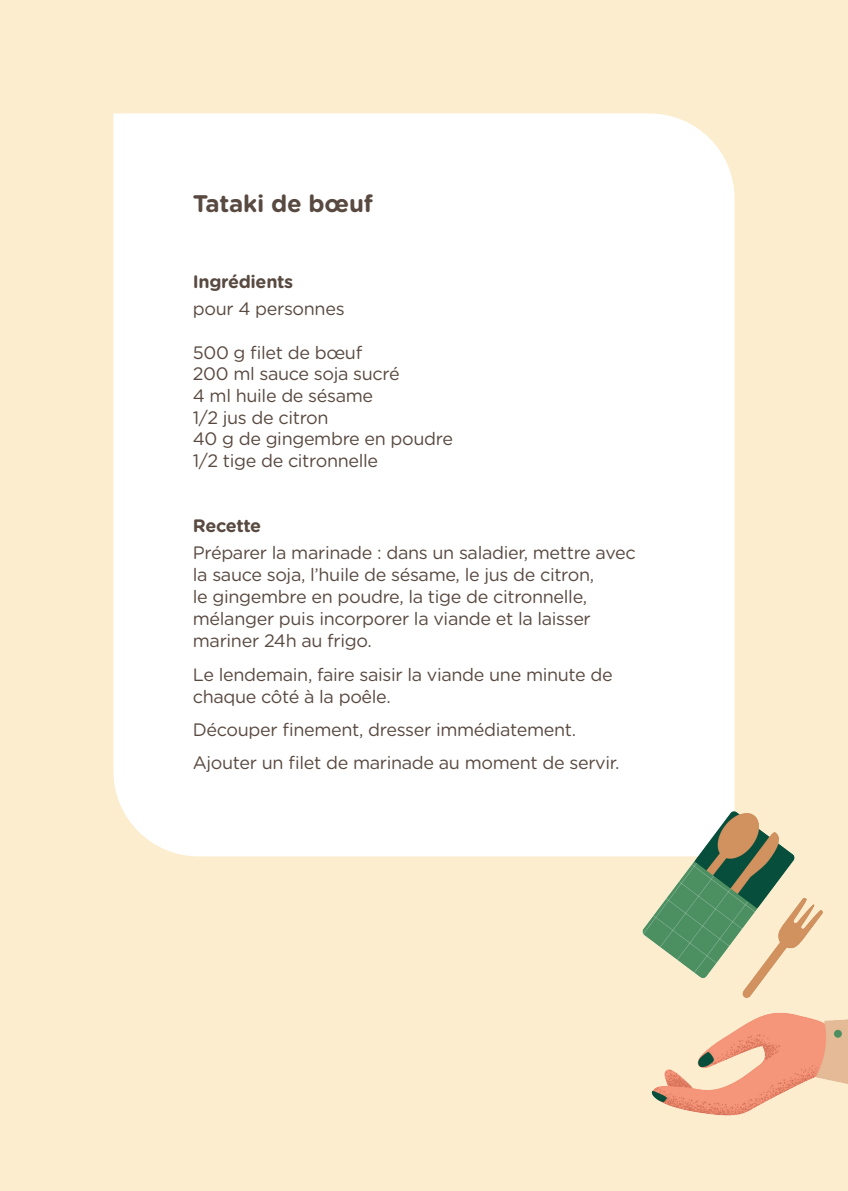
<style>
.page{position:relative;width:848px;height:1191px;background:#fbedcd}
.page>*{position:absolute;margin:0;border:0;box-sizing:border-box;transform-origin:0 0}
.t1{font:700 24px "Gotham Rounded";letter-spacing:-.01em;color:#594a41}
.t2{font:18px/21.6px "Gotham Rounded";letter-spacing:-.02em;color:#594a41}
.t3{font:700 18px "Gotham Rounded";letter-spacing:-.02em;color:#594a41}
</style>
<div class="page">
<div style="left:113px;top:113px;width:621px;height:743px;background:#fff"></div>
<img style="left:535px;top:797px;width:313px;height:319px">
<h1 class="t1" style="left:193px;top:186px;width:181px">Tataki de bœuf</h1>
<p class="t3" style="left:193px;top:269px;width:102px">Ingrédients</p>
<p class="t2" style="left:193px;top:297px;width:153px">pour 4 personnes</p>
<p class="t2" style="left:193px;top:341px;width:262px">500 g filet de bœuf<br>200 ml sauce soja sucré<br>4 ml huile de sésame<br>1/2 jus de citron<br>40 g de gingembre en poudre<br>1/2 tige de citronnelle</p>
<p class="t3" style="left:193px;top:512px;width:70px">Recette</p>
<p class="t2" style="left:193px;top:541px;width:444px">Préparer la marinade : dans un saladier, mettre avec la sauce soja, l’huile de sésame, le jus de citron,<br>le gingembre en poudre, la tige de citronnelle, mélanger puis incorporer la viande et la laisser mariner 24h au frigo.</p>
<p class="t2" style="left:193px;top:662px;width:421px">Le lendemain, faire saisir la viande une minute de chaque côté à la poêle.</p>
<p class="t2" style="left:193px;top:712px;width:428px;line-height:33.4px">Découper finement, dresser immédiatement.<br>Ajouter un filet de marinade au moment de servir.</p>
</div>
